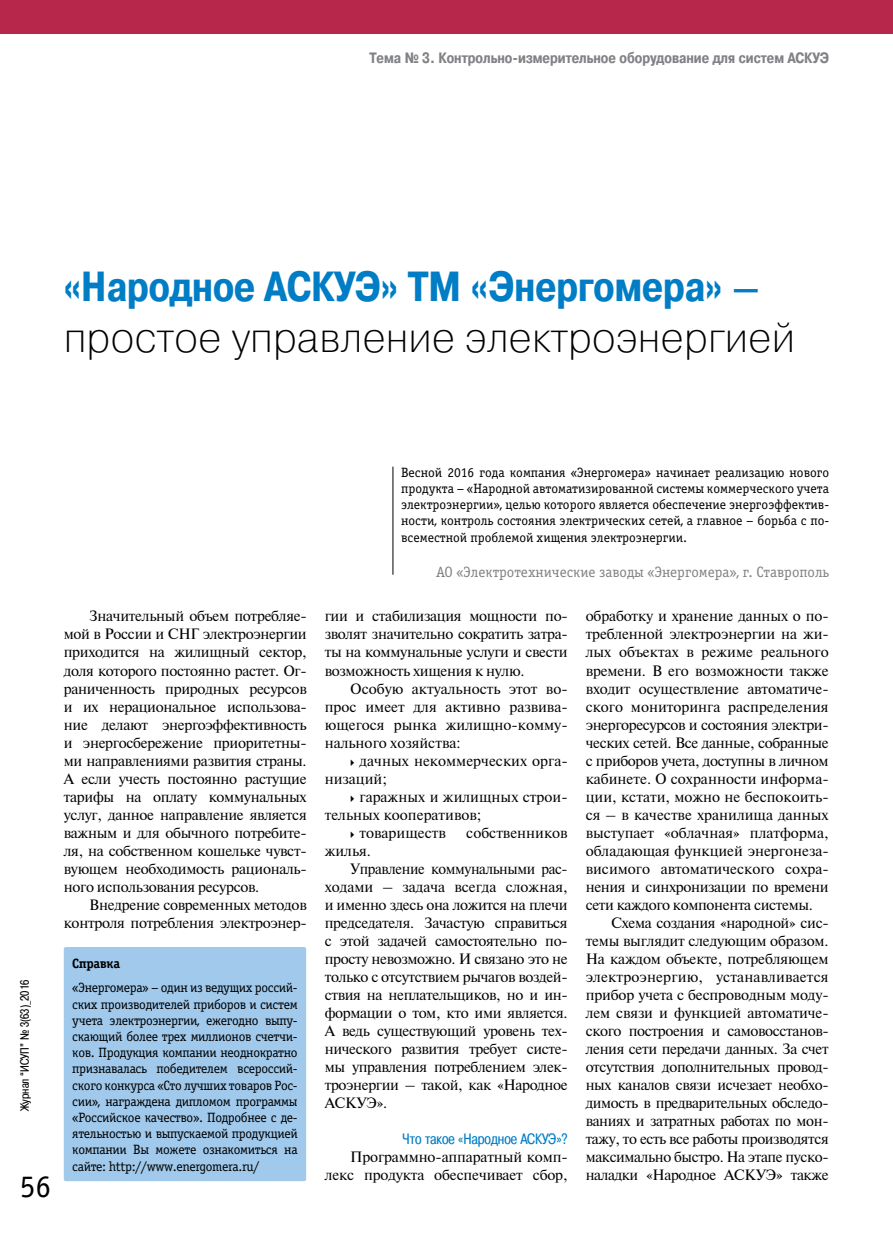
<style>
.page{position:relative;width:893px;height:1234px;background:#fff}
.page>*{position:absolute;margin:0;border:0;box-sizing:border-box;transform-origin:0 0}
.t1{font:42px "Pragmatica Light C";color:#000}
.t2{font:700 42px "Pragmatica Cond C";color:#007dc5}
.t3{font:31.5px "Officina Serif C";color:#000}
.t4{font:15px/18px "Newton";letter-spacing:-.02em;color:#000;text-align:justify}
.t5{font:15px/18px "Newton";color:#000}
.t6{font:700 15px "Pragmatica Cond C";color:#808285}
.t7{font:15px "Officina Serif C";color:#808285}
.t8{font:15px "Newton";letter-spacing:-.02em;color:#000;scale:.96 1}
.t9{font:15px "Pragmatica Cond C";color:#007dc5}
.t10{font:13.5px/16.2px "Officina Serif C";letter-spacing:-.02em;color:#000;text-align:justify}
.t11{font:700 13.5px "Officina Serif C";letter-spacing:-.025em;color:#000}
.t12{font:12px "Pragmatica Cond C";color:#000}
</style>
<div class="page">
<div style="left:0;top:0;width:893px;height:34px;background:#b7274c"></div>
<hr style="left:393px;top:466px;width:1px;height:108px;background:#000">
<div style="left:64px;top:946px;width:242px;height:234px;background:#a0c9ec;border-radius:2px"></div>
<p class="t6" style="left:369px;top:50px;width:461px">Тема № 3. Контрольно-измерительное оборудование для систем АСКУЭ</p>
<h1 class="t2" style="left:64px;top:263px;width:697px">«Народное АСКУЭ» ТМ «Энергомера» –</h1>
<h1 class="t1" style="left:64px;top:313px;width:733px">простое управление электроэнергией</h1>
<p class="t12" style="left:18px;top:1110px;width:133px;rotate:-90deg">Журнал “ИСУП” № 3(63)_2016</p>
<h2 class="t3" style="left:20px;top:1168px;width:33px">56</h2>
<p class="t4" style="left:64px;top:606px;width:244px;text-indent:26px">Значительный объем потребляе&shy;мой в России и СНГ электроэнергии приходится на жилищный сектор, доля которого постоянно растет. Ог&shy;раниченность природных ресурсов и их нерациональное использова&shy;ние делают энергоэффективность и энергосбережение приоритетны&shy;ми направлениями развития страны.<br>А если учесть постоянно растущие тарифы на оплату коммунальных услуг, данное направление является важным и для обычного потребите&shy;ля, на собственном кошельке чувст&shy;вующем необходимость рациональ&shy;ного использования ресурсов.</p>
<p class="t4" style="left:64px;top:894px;width:244px;text-align:right">Внедрение современных методов контроля потребления электроэнер-</p>
<p class="t11" style="left:72px;top:955px;width:49px">Справка</p>
<p class="t10" style="left:72px;top:979px;width:227px">«Энергомера» – один из ведущих россий&shy;ских производителей приборов и систем учета электроэнергии, ежегодно выпу&shy;скающий более трех миллионов счетчи&shy;ков. Продукция компании неоднократно признавалась победителем всероссий&shy;ского конкурса «Сто лучших товаров Рос&shy;сии», награждена дипломом программы «Российское качество». Подробнее с де&shy;ятельностью и выпускаемой продукцией компании Вы можете ознакомиться на сайте: http://www.energomera.ru/</p>
<p class="t10" style="left:401px;top:464px;width:430px">Весной 2016 года компания «Энергомера» начинает реализацию нового продукта – «Народной автоматизированной системы коммерческого учета электроэнергии», целью которого является обеспечение энергоэффектив&shy;ности, контроль состояния электрических сетей, а главное – борьба с по&shy;всеместной проблемой хищения электроэнергии.</p>
<p class="t7" style="left:436px;top:563px;width:395px">АО «Электротехнические заводы «Энергомера», г. Ставрополь</p>
<p class="t4" style="left:325px;top:606px;width:244px">гии и стабилизация мощности по&shy;зволят значительно сократить затра&shy;ты на коммунальные услуги и свести возможность хищения к нулю.</p>
<p class="t4" style="left:325px;top:678px;width:244px;text-indent:26px">Особую актуальность этот во&shy;прос имеет для активно развива&shy;ющегося рынка жилищно-комму&shy;нального хозяйства:</p>
<p class="t5" style="left:325px;top:750px;width:244px;text-indent:35px">дачных некоммерческих орга&shy;низаций;</p>
<p class="t5" style="left:360px;top:786px;width:210px">гаражных и жилищных строи-</p>
<p class="t5" style="left:325px;top:804px;width:158px">тельных кооперативов;</p>
<p class="t5" style="left:360px;top:822px;width:88px">товариществ</p>
<p class="t5" style="left:466px;top:822px;width:103px">собственников</p>
<p class="t4" style="left:325px;top:840px;width:48px">жилья.</p>
<p class="t8" style="left:350px;top:857px;width:226px">Управление коммунальными рас-</p>
<p class="t5" style="left:325px;top:876px;width:244px">ходами – задача всегда сложная,</p>
<p class="t4" style="left:325px;top:894px;width:244px">и именно здесь она ложится на плечи</p>
<p class="t4" style="left:325px;top:912px;width:244px">председателя. Зачастую справиться</p>
<p class="t4" style="left:325px;top:930px;width:244px">с этой задачей самостоятельно по-</p>
<p class="t4" style="left:325px;top:948px;width:244px">просту невозможно. И связано это не</p>
<p class="t4" style="left:325px;top:966px;width:244px">только с отсутствием рычагов воздей-</p>
<p class="t4" style="left:325px;top:984px;width:244px">ствия на неплательщиков, но и ин-</p>
<p class="t4" style="left:325px;top:1002px;width:244px">формации о том, кто ими является.</p>
<p class="t4" style="left:325px;top:1020px;width:244px">А ведь существующий уровень тех-</p>
<p class="t4" style="left:325px;top:1038px;width:244px">нического развития требует систе-</p>
<p class="t4" style="left:325px;top:1056px;width:244px">мы управления потреблением элек-</p>
<p class="t4" style="left:325px;top:1074px;width:244px">троэнергии – такой, как «Народное</p>
<p class="t4" style="left:325px;top:1092px;width:64px">АСКУЭ».</p>
<p class="t9" style="left:403px;top:1129px;width:167px">Что такое «Народное АСКУЭ»?</p>
<p class="t4" style="left:325px;top:1146px;width:244px;text-align:right">Программно-аппаратный комп&shy;лекс продукта обеспечивает сбор,</p>
<p class="t4" style="left:586px;top:606px;width:244px">обработку и хранение данных о по&shy;требленной электроэнергии на жи&shy;лых объектах в режиме реального времени. В его возможности также входит осуществление автоматиче&shy;ского мониторинга распределения энергоресурсов и состояния электри&shy;ческих сетей. Все данные, собранные с приборов учета, доступны в личном кабинете. О сохранности информа&shy;ции, кстати, можно не беспокоить&shy;ся – в качестве хранилища данных выступает «облачная» платформа, обладающая функцией энергонеза&shy;висимого автоматического сохра&shy;нения и синхронизации по времени сети каждого компонента системы.</p>
<p class="t4" style="left:586px;top:912px;width:244px;text-indent:26px">Схема создания «народной» сис&shy;темы выглядит следующим образом.<br>На каждом объекте, потребляющем электроэнергию, устанавливается прибор учета с беспроводным моду&shy;лем связи и функцией автоматиче&shy;ского построения и самовосстанов&shy;ления сети передачи данных. За счет отсутствия дополнительных провод&shy;ных каналов связи исчезает необхо&shy;димость в предварительных обследо&shy;ваниях и затратных работах по мон&shy;тажу, то есть все работы производятся максимально быстро. На этапе пуско&shy;наладки «Народное АСКУЭ» также</p>
</div>
